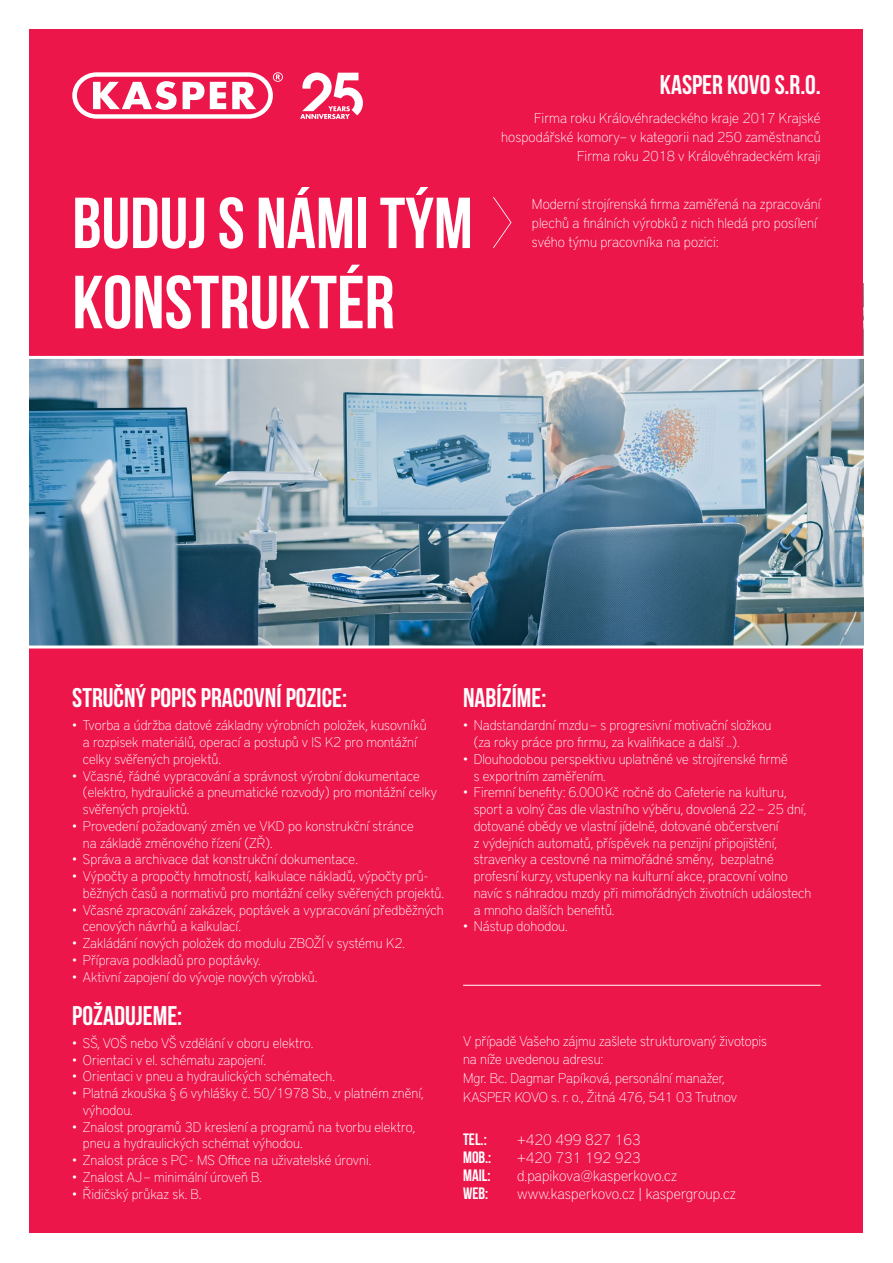
<style>
.page{position:relative;width:893px;height:1263px;background:#fff}
.page>*{position:absolute;margin:0;border:0;box-sizing:border-box;transform-origin:0 0}
.nadpis_velky{font:75px "Bebas Neue";color:#fff}
.nadpis_velky-2{font:72px "Bebas Neue";color:#fff}
.nadpis_stredni{font:27px "Bebas Neue";color:#fff}
.nadpis_velky-3{font:27px "Bebas Neue";color:#fff}
.kontakty{font:16.5px "Bebas Neue";color:#fff}
.kontakty-2{font:100 15px "District Pro";color:#fff}
.text_základní{font:100 14.25px "District Pro";color:#fff}
.text_základní-2{font:100 13.95px/16.8px "District Pro";color:#fff}
</style>
<div class="page">
<img style="left:30px;top:359px;width:833px;height:286px">
<div style="left:30px;top:30px;width:833px;height:327px;background:#ed164b"></div>
<div style="left:30px;top:648px;width:833px;height:585px;background:#ed164b"></div>
<svg style="left:493px;top:197px;width:18px;height:51px"></svg>
<hr style="left:0;top:356px;width:893px;height:3px;background:#fff">
<svg style="left:72px;top:72px;width:211px;height:47px"></svg>
<svg style="left:300px;top:72px;width:63px;height:47px"></svg>
<hr style="left:463px;top:985px;width:358px;height:1px;background:#fff">
<p class="nadpis_velky-3" style="left:660px;top:70px;width:162px">KASPER KOVO S.R.O.</p>
<p class="nadpis_velky-2" style="left:72px;top:184px;width:402px">BUDUJ S NÁMI TÝM</p>
<p class="nadpis_velky" style="left:72px;top:261px;width:324px">KONSTRUKTÉR</p>
<p class="text_základní" style="left:534px;top:108px;width:288px">Firma roku Královéhradeckého kraje 2017 Krajské</p>
<p class="text_základní" style="left:501px;top:127px;width:321px">hospodářské komory– v kategorii nad 250 zaměstnanců</p>
<p class="text_základní" style="left:577px;top:145px;width:245px">Firma roku 2018 v Královéhradeckém kraji</p>
<p class="text_základní" style="left:532px;top:194px;width:290px">Moderní strojírenská firma zaměřená na zpracování</p>
<p class="text_základní" style="left:532px;top:213px;width:286px">plechů a finálních výrobků z nich hledá pro posílení</p>
<p class="text_základní" style="left:532px;top:231px;width:189px">svého týmu pracovníka na pozici:</p>
<p class="nadpis_stredni" style="left:72px;top:683px;width:276px">STRUČNÝ POPIS PRACOVNÍ POZICE:</p>
<p class="text_základní-2" style="left:83px;top:716px;width:345px;text-indent:-11px">• Tvorba a údržba datové základny výrobních položek, kusovníků a rozpisek materiálů, operací a postupů v IS K2 pro montážní celky svěřených projektů.</p>
<p class="text_základní-2" style="left:83px;top:766px;width:356px;text-indent:-11px">• Včasné, řádné vypracování a správnost výrobní dokumentace (elektro, hydraulické a pneumatické rozvody) pro montážní celky svěřených projektů.</p>
<p class="text_základní-2" style="left:83px;top:817px;width:332px;text-indent:-11px">• Provedení požadovaný změn ve VKD po konstrukční stránce na základě změnového řízení (ZŘ).</p>
<p class="text_základní-2" style="left:72px;top:850px;width:287px">• Správa a archivace dat konstrukční dokumentace.</p>
<p class="text_základní-2" style="left:83px;top:867px;width:363px;text-indent:-11px">• Výpočty a propočty hmotností, kalkulace nákladů, výpočty prů&shy;běžných časů a normativů pro montážní celky svěřených projektů.</p>
<p class="text_základní-2" style="left:83px;top:900px;width:362px;text-indent:-11px">• Včasné zpracování zakázek, poptávek a vypracování předběžných cenových návrhů a kalkulací.</p>
<p class="text_základní-2" style="left:72px;top:934px;width:334px">• Zakládání nových položek do modulu ZBOŽÍ v systému K2.</p>
<p class="text_základní-2" style="left:72px;top:951px;width:190px">• Příprava podkladů pro poptávky.</p>
<p class="text_základní-2" style="left:72px;top:967px;width:246px">• Aktivní zapojení do vývoje nových výrobků.</p>
<p class="nadpis_stredni" style="left:72px;top:1001px;width:112px">POŽADUJEME:</p>
<p class="text_základní-2" style="left:72px;top:1034px;width:243px">• SŠ, VOŠ nebo VŠ vzdělání v oboru elektro.</p>
<p class="text_základní-2" style="left:72px;top:1050px;width:195px">• Orientaci v el. schématu zapojení.</p>
<p class="text_základní-2" style="left:72px;top:1067px;width:264px">• Orientaci v pneu a hydraulických schématech.</p>
<p class="text_základní-2" style="left:83px;top:1084px;width:342px;text-indent:-11px">• Platná zkouška § 6 vyhlášky č. 50/1978 Sb., v platném znění, výhodou.</p>
<p class="text_základní-2" style="left:83px;top:1117px;width:334px;text-indent:-11px">• Znalost programů 3D kreslení a programů na tvorbu elektro, pneu a hydraulických schémat výhodou.</p>
<p class="text_základní-2" style="left:72px;top:1151px;width:301px">• Znalost práce s PC- MS Office na uživatelské úrovni.</p>
<p class="text_základní-2" style="left:72px;top:1168px;width:191px">• Znalost AJ– minimální úroveň B.</p>
<p class="text_základní-2" style="left:72px;top:1184px;width:131px">• Řidičský průkaz sk. B.</p>
<p class="nadpis_stredni" style="left:463px;top:683px;width:85px">NABÍZÍME:</p>
<p class="text_základní-2" style="left:474px;top:716px;width:299px;text-indent:-11px">• Nadstandardní mzdu– s progresivní motivační složkou (za roky práce pro firmu, za kvalifikace a další ..).</p>
<p class="text_základní-2" style="left:474px;top:750px;width:316px;text-indent:-11px">• Dlouhodobou perspektivu uplatněné ve strojírenské firmě s exportním zaměřením.</p>
<p class="text_základní-2" style="left:474px;top:783px;width:339px;text-indent:-11px">• Firemní benefity: 6.000 Kč ročně do Cafeterie na kulturu, sport a volný čas dle vlastního výběru, dovolená 22– 25 dní, dotované obědy ve vlastní jídelně, dotované občerstvení<br>z výdejních automatů, příspěvek na penzijní připojištění, stravenky a cestovné na mimořádné směny, bezplatné profesní kurzy, vstupenky na kulturní akce, pracovní volno navíc s náhradou mzdy při mimořádných životních událostech a mnoho dalších benefitů.</p>
<p class="text_základní-2" style="left:463px;top:917px;width:106px">• Nástup dohodou.</p>
<p class="text_základní-2" style="left:463px;top:1030px;width:306px;line-height:18.8px">V případě Vašeho zájmu zašlete strukturovaný životopis na níže uvedenou adresu:<br>Mgr. Bc. Dagmar Papíková, personální manažer, KASPER KOVO s. r. o., Žitná 476, 541 03 Trutnov</p>
<p class="kontakty" style="left:463px;top:1130px;width:25px">TEL.:</p>
<p class="kontakty-2" style="left:517px;top:1129px;width:125px">+420 499 827 163</p>
<p class="kontakty" style="left:463px;top:1148px;width:30px">MOB.:</p>
<p class="kontakty-2" style="left:517px;top:1147px;width:125px">+420 731 192 923</p>
<p class="kontakty" style="left:463px;top:1166px;width:29px">MAIL:</p>
<p class="kontakty-2" style="left:517px;top:1165px;width:162px">d.papikova@kasperkovo.cz</p>
<p class="kontakty" style="left:463px;top:1184px;width:27px">WEB:</p>
<p class="kontakty-2" style="left:517px;top:1183px;width:220px">www.kasperkovo.cz | kaspergroup.cz</p>
</div>
